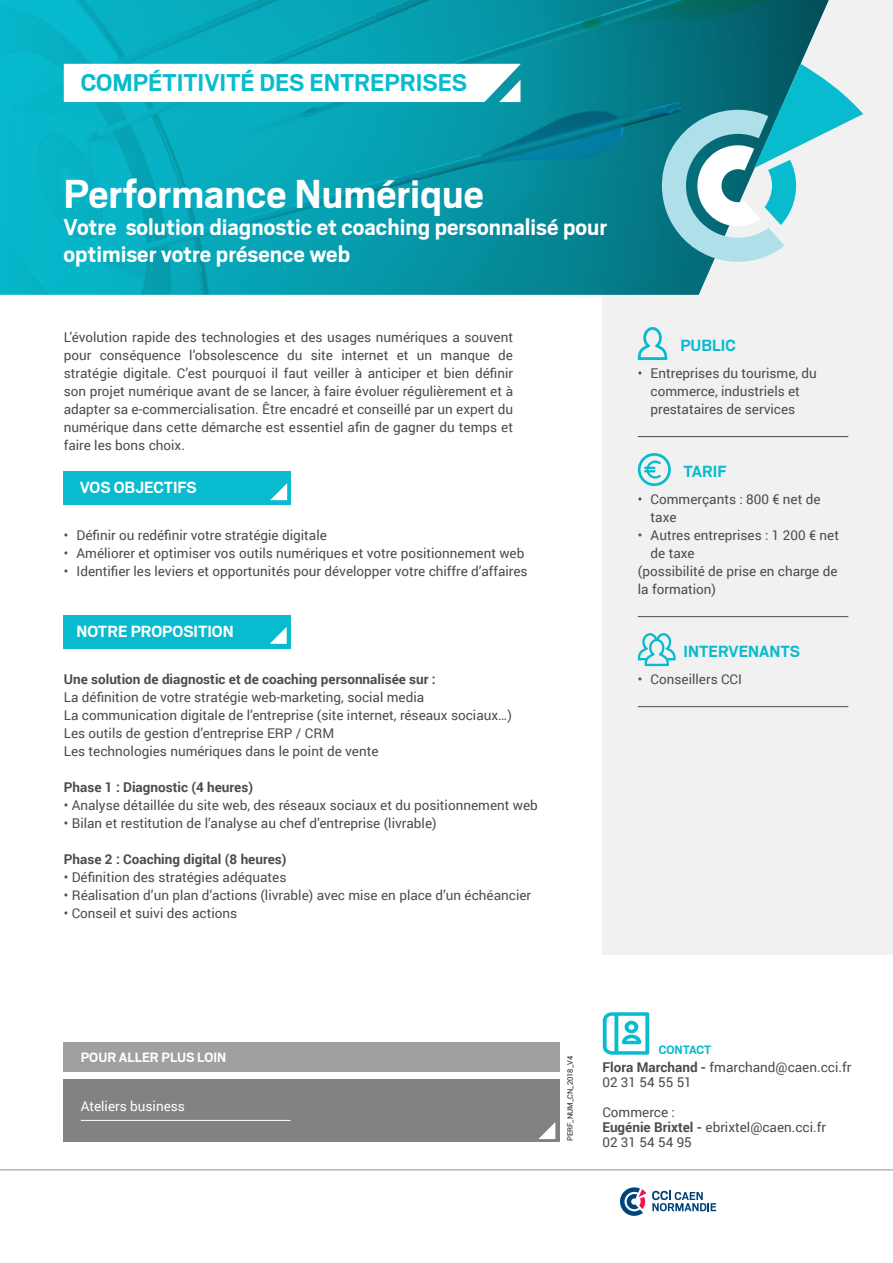
<style>
.page{position:relative;width:893px;height:1263px;background:#fff}
.page>*{position:absolute;margin:0;border:0;box-sizing:border-box;transform-origin:0 0}
.t1{font:700 45px "Scout";color:#fff}
.t2{font:700 27px "Scout";color:#08bbcf}
.t3{font:700 25.5px/27px "Scout";color:#fff}
.t4{font:700 18px "Scout";color:#fff}
.t5{font:700 18px "Scout";color:#08bbcf}
.t6{font:700 15px "Scout";color:#fff}
.t7{font:13.5px/18px "Roboto";color:#4b4c4d}
.t8{font:700 13.5px "Roboto";color:#4b4c4d}
.t9{font:13.5px "Roboto";color:#fff}
.t10{font:700 13.5px "Scout";letter-spacing:-.01em;color:#08bbcf}
.t11{font:7.5px "Roboto";color:#231f20}
.s1{font-weight:700}
</style>
<div class="page">
<div style="left:64px;top:1079px;width:496px;height:63px;background:#838283"></div>
<hr style="left:81px;top:1120px;width:210px;height:1px;background:#fff">
<div style="left:602px;top:0;width:291px;height:955px;background:#f1f1f1"></div>
<div style="left:64px;top:1042px;width:496px;height:30px;background:#a0a0a0"></div>
<hr style="left:638px;top:436px;width:210px;height:1px;background:#4b4c4d">
<hr style="left:638px;top:616px;width:210px;height:1px;background:#4b4c4d">
<hr style="left:638px;top:706px;width:210px;height:1px;background:#4b4c4d">
<svg style="left:638px;top:327px;width:29px;height:33px"></svg>
<svg style="left:638px;top:453px;width:33px;height:33px"></svg>
<svg style="left:638px;top:633px;width:38px;height:33px"></svg>
<div style="left:64px;top:471px;width:227px;height:33px;background:#08bbcf"></div>
<svg style="left:270px;top:483px;width:17px;height:17px"></svg>
<div style="left:64px;top:615px;width:227px;height:33px;background:#08bbcf"></div>
<svg style="left:270px;top:627px;width:17px;height:17px"></svg>
<hr style="left:0;top:1169px;width:893px;height:1px;background:#939598">
<svg style="left:538px;top:1122px;width:17px;height:17px"></svg>
<svg style="left:0;top:0;width:829px;height:295px;background:#0c9cac"></svg>
<svg style="left:662px;top:64px;width:201px;height:198px"></svg>
<svg style="left:64px;top:64px;width:457px;height:38px"></svg>
<svg style="left:652px;top:1191px;width:64px;height:20px"></svg>
<svg style="left:620px;top:1187px;width:26px;height:29px"></svg>
<svg style="left:603px;top:1012px;width:46px;height:43px"></svg>
<p class="t2" style="left:81px;top:70px;width:388px">COMPÉTITIVITÉ DES ENTREPRISES</p>
<p class="t1" style="left:63px;top:172px;width:422px">Performance Numérique</p>
<p class="t3" style="left:63px;top:214px;width:545px">Votre solution diagnostic et coaching personnalisé pour optimiser votre présence web</p>
<p class="t7" style="left:64px;top:328px;width:451px;text-align:justify">L’évolution rapide des technologies et des usages numériques a souvent pour conséquence l’obsolescence du site internet et un manque de stratégie digitale. C’est pourquoi il faut veiller à anticiper et bien définir son projet numérique avant de se lancer, à faire évoluer régulièrement et à adapter sa e-commercialisation. Être encadré et conseillé par un expert du numérique dans cette démarche est essentiel afin de gagner du temps et faire les bons choix.</p>
<h3 class="t4" style="left:80px;top:479px;width:118px">VOS OBJECTIFS</h3>
<p class="t7" style="left:64px;top:526px;width:265px">• Définir ou redéfinir votre stratégie digitale</p>
<p class="t7" style="left:64px;top:544px;width:462px">• Améliorer et optimiser vos outils numériques et votre positionnement web</p>
<p class="t7" style="left:64px;top:562px;width:465px">• Identifier les leviers et opportunités pour développer votre chiffre d’affaires</p>
<h3 class="t4" style="left:77px;top:623px;width:159px">NOTRE PROPOSITION</h3>
<p class="t8" style="left:64px;top:670px;width:374px">Une solution de diagnostic et de coaching personnalisée sur :</p>
<p class="t7" style="left:64px;top:688px;width:362px">La définition de votre stratégie web-marketing, social media</p>
<p class="t7" style="left:64px;top:706px;width:450px">La communication digitale de l’entreprise (site internet, réseaux sociaux…)</p>
<p class="t7" style="left:64px;top:724px;width:272px">Les outils de gestion d’entreprise ERP / CRM</p>
<p class="t7" style="left:64px;top:742px;width:316px">Les technologies numériques dans le point de vente</p>
<p class="t8" style="left:64px;top:778px;width:191px">Phase 1 : Diagnostic (4 heures)</p>
<p class="t7" style="left:64px;top:796px;width:476px">• Analyse détaillée du site web, des réseaux sociaux et du positionnement web</p>
<p class="t7" style="left:64px;top:814px;width:374px">• Bilan et restitution de l’analyse au chef d’entreprise (livrable)</p>
<p class="t8" style="left:64px;top:850px;width:224px">Phase 2 : Coaching digital (8 heures)</p>
<p class="t7" style="left:64px;top:868px;width:224px">• Définition des stratégies adéquates</p>
<p class="t7" style="left:64px;top:886px;width:469px">• Réalisation d’un plan d’actions (livrable) avec mise en place d’un échéancier</p>
<p class="t7" style="left:64px;top:904px;width:175px">• Conseil et suivi des actions</p>
<p class="t5" style="left:680px;top:337px;width:57px">PUBLIC</p>
<p class="t7" style="left:651px;top:364px;width:168px;text-indent:-13px">• Entreprises du tourisme, du commerce, industriels et prestataires de services</p>
<p class="t5" style="left:684px;top:463px;width:44px">TARIF</p>
<p class="t7" style="left:651px;top:490px;width:171px;text-indent:-13px">• Commerçants : 800 € net de taxe</p>
<p class="t7" style="left:651px;top:526px;width:190px;text-indent:-13px">• Autres entreprises : 1 200 € net de taxe</p>
<p class="t7" style="left:638px;top:562px;width:201px">(possibilité de prise en charge de la formation)</p>
<p class="t5" style="left:684px;top:643px;width:118px">INTERVENANTS</p>
<p class="t7" style="left:638px;top:670px;width:106px">• Conseillers CCI</p>
<p class="t6" style="left:81px;top:1050px;width:147px">POUR ALLER PLUS LOIN</p>
<p class="t9" style="left:81px;top:1096px;width:106px">Ateliers business</p>
<p class="t11" style="left:565px;top:1141px;width:87px;rotate:-90deg">PERF_NUM_CN_2018_V4</p>
<p class="t10" style="left:659px;top:1043px;width:54px">CONTACT</p>
<p class="t7" style="left:602px;top:1058px;width:250px"><span class="s1">Flora Marchand -</span> fmarchand@caen.cci.fr</p>
<p class="t7" style="left:602px;top:1073px;width:91px">02 31 54 55 51</p>
<p class="t7" style="left:602px;top:1103px;width:74px">Commerce :</p>
<p class="t7" style="left:602px;top:1118px;width:225px"><span class="s1">Eugénie Brixtel -</span> ebrixtel@caen.cci.fr</p>
<p class="t7" style="left:602px;top:1133px;width:91px">02 31 54 54 95</p>
</div>
